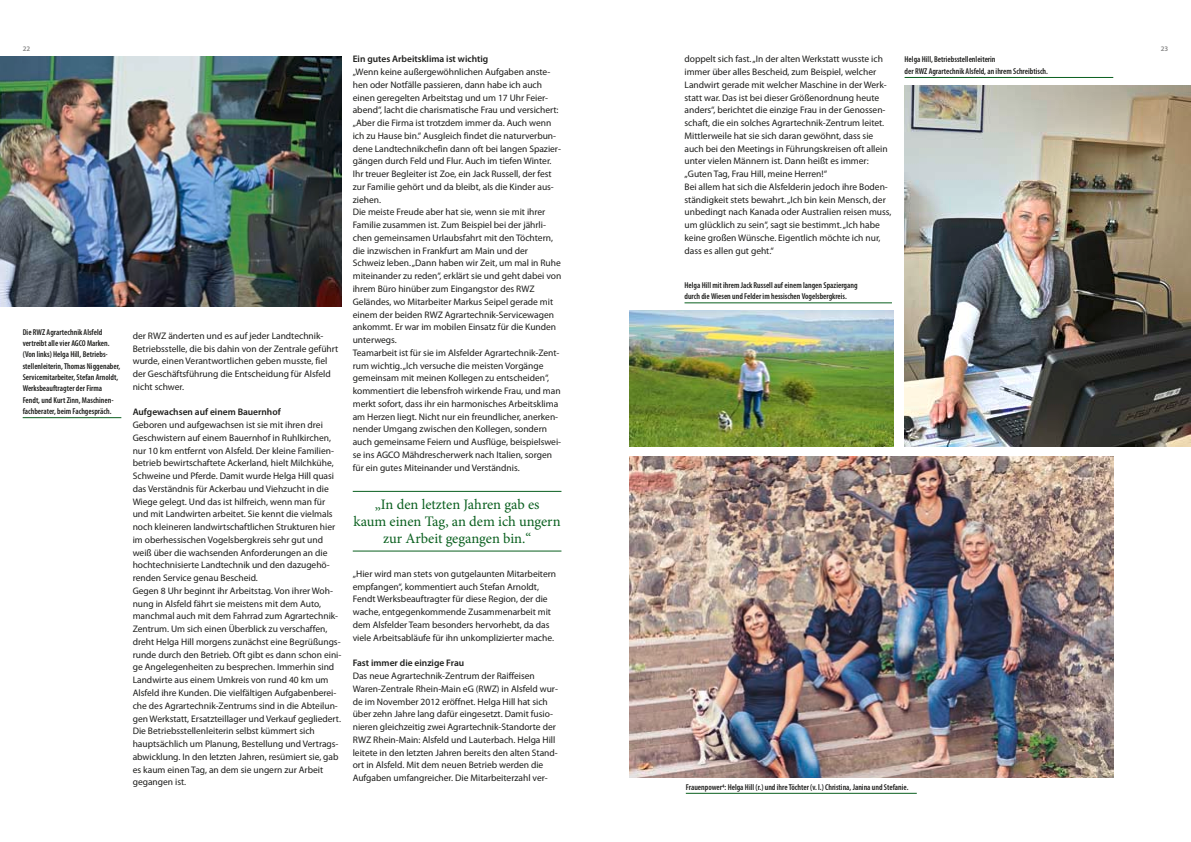
<style>
.page{position:relative;width:1191px;height:842px;background:#fff}
.page>*{position:absolute;margin:0;border:0;box-sizing:border-box;transform-origin:0 0}
._3_F_Fliess_Zitat_14{font:14.5px/17px "Minion Pro";color:#095f1e;text-align:center}
._3_F_Fliess_Regular{font:9.5px/12.8px "Myriad Pro";color:#1d1d1b}
._3_Fliess_SemiBold_9{font:600 9.5px "Myriad Pro";color:#1d1d1b}
._4_Info_HEAD_9_3_75{font:600 condensed 8.5px/11.3px "Myriad Pro";color:#1d1d1b}
.t1{font:600 7px "Myriad Pro";color:#868686}
</style>
<div class="page">
<img style="left:0;top:57px;width:341px;height:249px">
<img style="left:629px;top:310px;width:264px;height:136px">
<img style="left:629px;top:457px;width:484px;height:320px">
<img style="left:904px;top:85px;width:287px;height:361px">
<hr style="left:353px;top:491px;width:208px;height:1px;background:#095f1e">
<hr style="left:353px;top:550px;width:208px;height:1px;background:#095f1e">
<hr style="left:23px;top:417px;width:98px;height:1px;background:#095f1e">
<hr style="left:684px;top:302px;width:208px;height:1px;background:#095f1e">
<hr style="left:686px;top:793px;width:230px;height:1px;background:#095f1e">
<hr style="left:904px;top:77px;width:209px;height:1px;background:#095f1e">
<p class="t1" style="left:23px;top:45px;width:9px">22</p>
<p class="t1" style="left:1160px;top:45px;width:9px">23</p>
<p class="_4_Info_HEAD_9_3_75" style="left:23px;top:326px;width:99px">Die RWZ Agrartechnik Alsfeld vertreibt alle vier AGCO Marken. (Von links) Helga Hill, Betriebs&shy;stellenleiterin, Thomas Niggenaber, Servicemitarbeiter, Stefan Arnoldt, Werksbeauftragter der Firma Fendt, und Kurt Zinn, Maschinen&shy;fachberater, beim Fachgespräch.</p>
<p class="_3_F_Fliess_Regular" style="left:133px;top:329px;width:207px">der RWZ änderten und es auf jeder Landtechnik-Betriebsstelle, die bis dahin von der Zentrale geführt wurde, einen Verantwortlichen geben musste, fiel der Geschäftsführung die Entscheidung für Alsfeld nicht schwer.</p>
<p class="_3_Fliess_SemiBold_9" style="left:133px;top:407px;width:150px">Aufgewachsen auf einem Bauernhof</p>
<p class="_3_F_Fliess_Regular" style="left:133px;top:419px;width:204px">Geboren und aufgewachsen ist sie mit ihren drei Geschwistern auf einem Bauernhof in Ruhlkirchen, nur 10 km entfernt von Alsfeld. Der kleine Familien&shy;betrieb bewirtschaftete Ackerland, hielt Milchkühe, Schweine und Pferde. Damit wurde Helga Hill quasi das Verständnis für Ackerbau und Viehzucht in die Wiege gelegt. Und das ist hilfreich, wenn man für und mit Landwirten arbeitet. Sie kennt die vielmals noch kleineren landwirtschaftlichen Strukturen hier im oberhessischen Vogelsbergkreis sehr gut und weiß über die wachsenden Anforderungen an die hochtechnisierte Landtechnik und den dazugehö&shy;renden Service genau Bescheid.</p>
<p class="_3_F_Fliess_Regular" style="left:133px;top:584px;width:210px">Gegen 8 Uhr beginnt ihr Arbeitstag. Von ihrer Woh&shy;nung in Alsfeld fährt sie meistens mit dem Auto, manchmal auch mit dem Fahrrad zum Agrartechnik-Zentrum. Um sich einen Überblick zu verschaffen, dreht Helga Hill morgens zunächst eine Begrüßungs&shy;runde durch den Betrieb. Oft gibt es dann schon eini&shy;ge Angelegenheiten zu besprechen. Immerhin sind Landwirte aus einem Umkreis von rund 40 km um Alsfeld ihre Kunden. Die vielfältigen Aufgabenberei&shy;che des Agrartechnik-Zentrums sind in die Abteilun&shy;gen Werkstatt, Ersatzteillager und Verkauf gegliedert.<br>Die Betriebsstellenleiterin selbst kümmert sich hauptsächlich um Planung, Bestellung und Vertrags&shy;abwicklung. In den letzten Jahren, resümiert sie, gab es kaum einen Tag, an dem sie ungern zur Arbeit gegangen ist.</p>
<p class="_3_Fliess_SemiBold_9" style="left:353px;top:54px;width:137px">Ein gutes Arbeitsklima ist wichtig</p>
<p class="_3_F_Fliess_Regular" style="left:353px;top:66px;width:210px">„Wenn keine außergewöhnlichen Aufgaben anste&shy;hen oder Notfälle passieren, dann habe ich auch einen geregelten Arbeitstag und um 17 Uhr Feier&shy;abend“, lacht die charismatische Frau und versichert: „Aber die Firma ist trotzdem immer da. Auch wenn ich zu Hause bin.“ Ausgleich findet die naturverbun&shy;dene Landtechnikchefin dann oft bei langen Spazier&shy;gängen durch Feld und Flur. Auch im tiefen Winter.<br>Ihr treuer Begleiter ist Zoe, ein Jack Russell, der fest zur Familie gehört und da bleibt, als die Kinder aus&shy;ziehen.</p>
<p class="_3_F_Fliess_Regular" style="left:353px;top:206px;width:210px">Die meiste Freude aber hat sie, wenn sie mit ihrer Familie zusammen ist. Zum Beispiel bei der jährli&shy;chen gemeinsamen Urlaubsfahrt mit den Töchtern, die inzwischen in Frankfurt am Main und der Schweiz leben. „Dann haben wir Zeit, um mal in Ruhe miteinander zu reden“, erklärt sie und geht dabei von ihrem Büro hinüber zum Eingangstor des RWZ Geländes, wo Mitarbeiter Markus Seipel gerade mit einem der beiden RWZ Agrartechnik-Servicewagen ankommt. Er war im mobilen Einsatz für die Kunden unterwegs.</p>
<p class="_3_F_Fliess_Regular" style="left:353px;top:346px;width:210px">Teamarbeit ist für sie im Alsfelder Agrartechnik-Zent&shy;rum wichtig. „Ich versuche die meisten Vorgänge gemeinsam mit meinen Kollegen zu entscheiden“, kommentiert die lebensfroh wirkende Frau, und man merkt sofort, dass ihr ein harmonisches Arbeitsklima am Herzen liegt. Nicht nur ein freundlicher, anerken&shy;nender Umgang zwischen den Kollegen, sondern auch gemeinsame Feiern und Ausflüge, beispielswei&shy;se ins AGCO Mähdrescherwerk nach Italien, sorgen für ein gutes Miteinander und Verständnis.</p>
<p class="_3_F_Fliess_Zitat_14" style="left:353px;top:496px;width:209px">„In den letzten Jahren gab es<br>kaum einen Tag, an dem ich ungern zur Arbeit gegangen bin.“</p>
<p class="_3_F_Fliess_Regular" style="left:353px;top:567px;width:205px">„Hier wird man stets von gutgelaunten Mitarbeitern empfangen“, kommentiert auch Stefan Arnoldt, Fendt Werksbeauftragter für diese Region, der die wache, entgegenkommende Zusammenarbeit mit dem Alsfelder Team besonders hervorhebt, da das viele Arbeitsabläufe für ihn unkomplizierter mache.</p>
<p class="_3_Fliess_SemiBold_9" style="left:353px;top:658px;width:113px">Fast immer die einzige Frau</p>
<p class="_3_F_Fliess_Regular" style="left:353px;top:670px;width:207px">Das neue Agrartechnik-Zentrum der Raiffeisen Waren-Zentrale Rhein-Main eG (RWZ) in Alsfeld wur&shy;de im November 2012 eröffnet. Helga Hill hat sich über zehn Jahre lang dafür eingesetzt. Damit fusio&shy;nieren gleichzeitig zwei Agrartechnik-Standorte der RWZ Rhein-Main: Alsfeld und Lauterbach. Helga Hill leitete in den letzten Jahren bereits den alten Stand&shy;ort in Alsfeld. Mit dem neuen Betrieb werden die Aufgaben umfangreicher. Die Mitarbeiterzahl ver-</p>
<p class="_3_F_Fliess_Regular" style="left:684px;top:53px;width:205px">doppelt sich fast. „In der alten Werkstatt wusste ich immer über alles Bescheid, zum Beispiel, welcher Landwirt gerade mit welcher Maschine in der Werk&shy;statt war. Das ist bei dieser Größenordnung heute anders“, berichtet die einzige Frau in der Genossen&shy;schaft, die ein solches Agrartechnik-Zentrum leitet.<br>Mittlerweile hat sie sich daran gewöhnt, dass sie auch bei den Meetings in Führungskreisen oft allein unter vielen Männern ist. Dann heißt es immer: „Guten Tag, Frau Hill, meine Herren!“</p>
<p class="_3_F_Fliess_Regular" style="left:684px;top:181px;width:208px">Bei allem hat sich die Alsfelderin jedoch ihre Boden&shy;ständigkeit stets bewahrt. „Ich bin kein Mensch, der unbedingt nach Kanada oder Australien reisen muss, um glücklich zu sein“, sagt sie bestimmt. „Ich habe keine großen Wünsche. Eigentlich möchte ich nur, dass es allen gut geht.“</p>
<p class="_4_Info_HEAD_9_3_75" style="left:684px;top:279px;width:174px">Helga Hill mit ihrem Jack Russell auf einem langen Spaziergang durch die Wiesen und Felder im hessischen Vogelsbergkreis.</p>
<p class="_4_Info_HEAD_9_3_75" style="left:904px;top:54px;width:145px">Helga Hill, Betriebsstellenleiterin<br>der RWZ Agrartechnik Alsfeld, an ihrem Schreibtisch.</p>
<p class="_4_Info_HEAD_9_3_75" style="left:686px;top:781px;width:224px">Frauenpower4: Helga Hill (r.) und ihre Töchter (v. l.) Christina, Janina und Stefanie.</p>
</div>
